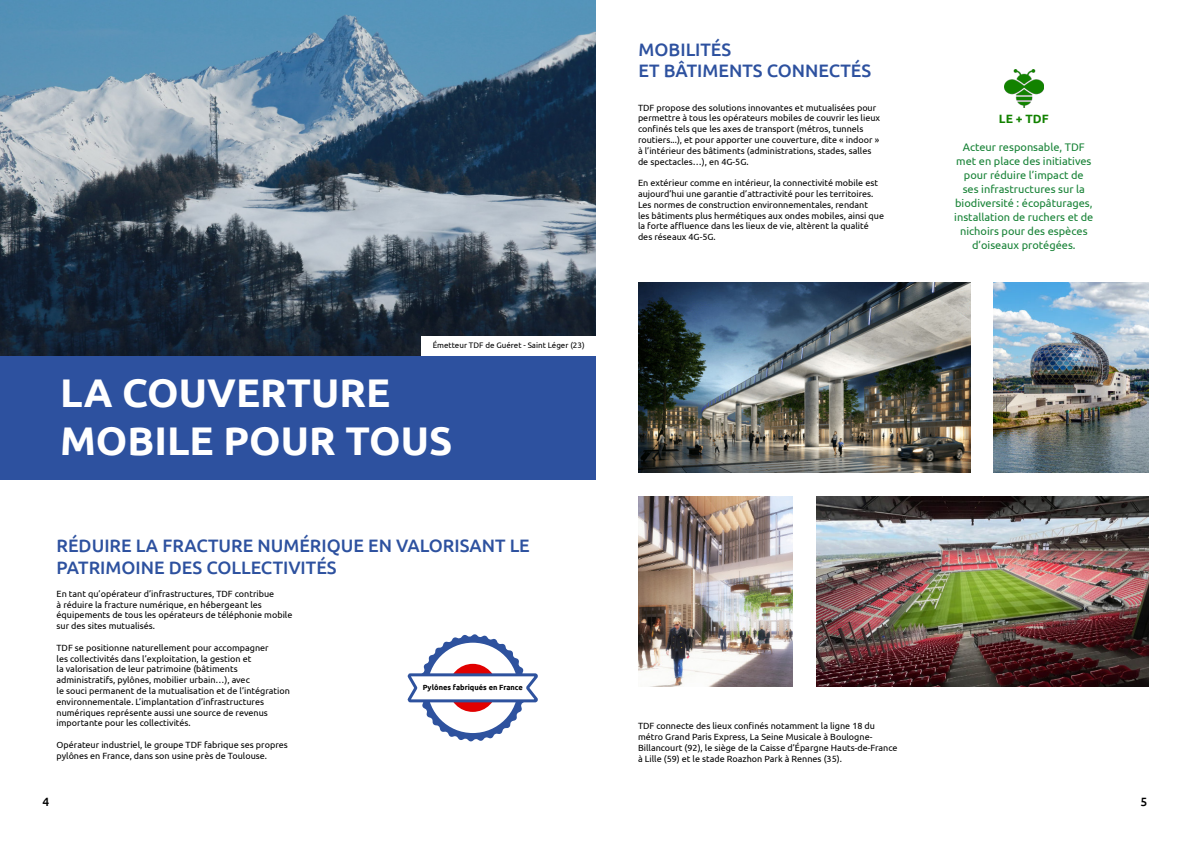
<style>
.page{position:relative;width:1191px;height:842px;background:#fff}
.page>*{position:absolute;margin:0;border:0;box-sizing:border-box;transform-origin:0 0}
.t1{font:700 40px/48px "Ubuntu";color:#fff}
.t2{font:500 18px/21.6px "Ubuntu";color:#2d519f}
.t3{font:700 12px "Ubuntu";color:#128200}
.t4{font:500 12px "Ubuntu";color:#000}
.t5{font:11px/14px "Ubuntu";color:#178236;text-align:center}
.t6{font:9px/10.8px "Ubuntu";color:#000}
.t7{font:8px "Ubuntu";color:#000}
.t8{font:700 7.5px "Ubuntu";color:#000}
</style>
<div class="page">
<div style="left:0;top:0;width:595px;height:479px;background:#2d519f"></div>
<img style="left:0;top:0;width:595px;height:356px">
<div style="left:420px;top:336px;width:175px;height:20px;background:#fff"></div>
<svg style="left:407px;top:634px;width:131px;height:108px"></svg>
<img style="left:638px;top:282px;width:332px;height:190px">
<img style="left:993px;top:282px;width:155px;height:190px">
<img style="left:816px;top:496px;width:332px;height:190px">
<img style="left:638px;top:496px;width:154px;height:190px">
<img style="left:1004px;top:69px;width:39px;height:39px">
<p class="t7" style="left:433px;top:341px;width:153px">Émetteur TDF de Guéret - Saint Léger (23)</p>
<h1 class="t1" style="left:60px;top:371px;width:394px">LA COUVERTURE<br>MOBILE POUR TOUS</h1>
<h2 class="t2" style="left:57px;top:535px;width:475px">RÉDUIRE LA FRACTURE NUMÉRIQUE EN VALORISANT LE<br>PATRIMOINE DES COLLECTIVITÉS</h2>
<p class="t6" style="left:57px;top:588px;width:237px">En tant qu’opérateur d’infrastructures, TDF contribue<br>à réduire la fracture numérique, en hébergeant les équipements de tous les opérateurs de téléphonie mobile sur des sites mutualisés.</p>
<p class="t6" style="left:57px;top:643px;width:235px">TDF se positionne naturellement pour accompagner<br>les collectivités dans l’exploitation, la gestion et<br>la valorisation de leur patrimoine (bâtiments administratifs, pylônes, mobilier urbain…), avec<br>le souci permanent de la mutualisation et de l’intégration environnementale. L’implantation d’infrastructures numériques représente aussi une source de revenus importante pour les collectivités.</p>
<p class="t6" style="left:57px;top:740px;width:233px">Opérateur industriel, le groupe TDF fabrique ses propres pylônes en France, dans son usine près de Toulouse.</p>
<h3 class="t4" style="left:43px;top:796px;width:8px">4</h3>
<p class="t8" style="left:423px;top:684px;width:102px">Pylônes fabriqués en France</p>
<h2 class="t2" style="left:638px;top:39px;width:234px">MOBILITÉS<br>ET BÂTIMENTS CONNECTÉS</h2>
<p class="t6" style="left:638px;top:103px;width:244px">TDF propose des solutions innovantes et mutualisées pour permettre à tous les opérateurs mobiles de couvrir les lieux confinés tels que les axes de transport (métros, tunnels routiers...), et pour apporter une couverture, dite « indoor » à l’intérieur des bâtiments (administrations, stades, salles de spectacles…), en 4G-5G.</p>
<p class="t6" style="left:638px;top:177px;width:247px">En extérieur comme en intérieur, la connectivité mobile est aujourd’hui une garantie d’attractivité pour les territoires.<br>Les normes de construction environnementales, rendant<br>les bâtiments plus hermétiques aux ondes mobiles, ainsi que la forte affluence dans les lieux de vie, altèrent la qualité des réseaux 4G-5G.</p>
<p class="t6" style="left:638px;top:720px;width:261px">TDF connecte des lieux confinés notamment la ligne 18 du métro Grand Paris Express, La Seine Musicale à Boulogne-Billancourt (92), le siège de la Caisse d’Épargne Hauts-de-France à Lille (59) et le stade Roazhon Park à Rennes (35).</p>
<h3 class="t3" style="left:999px;top:114px;width:51px">LE + TDF</h3>
<p class="t5" style="left:954px;top:141px;width:141px">Acteur responsable, TDF met en place des initiatives pour réduire l’impact de<br>ses infrastructures sur la biodiversité : écopâturages, installation de ruchers et de nichoirs pour des espèces d’oiseaux protégées.</p>
<h3 class="t4" style="left:1140px;top:796px;width:8px">5</h3>
</div>
